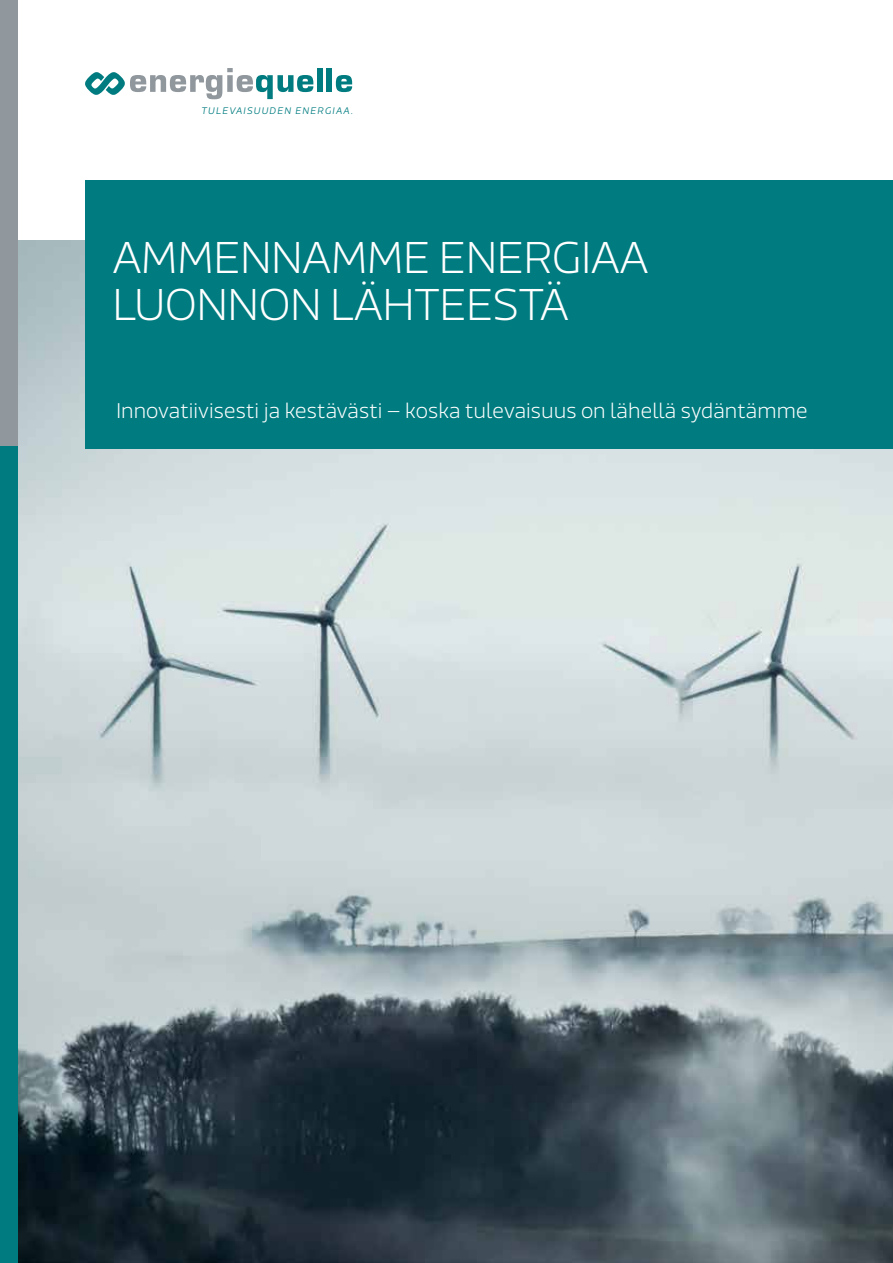
<style>
.page{position:relative;width:893px;height:1263px;background:#fff}
.page>*{position:absolute;margin:0;border:0;box-sizing:border-box;transform-origin:0 0}
.t1{font:200 43.8px/47.2px "Riona Sans";color:#fff}
.t2{font:200 21px "Riona Sans";color:#fff}
.t3{font:italic 300 9.45px "Riona Sans";letter-spacing:.14em;color:#007c80}
</style>
<div class="page">
<img style="left:17px;top:240px;width:876px;height:1023px">
<div style="left:85px;top:181px;width:808px;height:268px;background:#007c80"></div>
<div style="left:0;top:0;width:17px;height:446px;background:#90989e"></div>
<div style="left:0;top:446px;width:17px;height:817px;background:#007c80"></div>
<svg style="left:85px;top:68px;width:228px;height:31px"></svg>
<div style="left:317px;top:68px;width:6px;height:24px;background:#007c80"></div>
<div style="left:327px;top:68px;width:5px;height:24px;background:#007c80"></div>
<svg style="left:336px;top:75px;width:16px;height:17px"></svg>
<p class="t3" style="left:201px;top:105px;width:153px">TULEVAISUUDEN ENERGIAA.</p>
<h1 class="t1" style="left:113px;top:235px;width:537px">AMMENNAMME ENERGIAA<br>LUONNON LÄHTEESTÄ</h1>
<p class="t2" style="left:117px;top:399px;width:693px">Innovatiivisesti ja kestävästi – koska tulevaisuus on lähellä sydäntämme</p>
</div>
